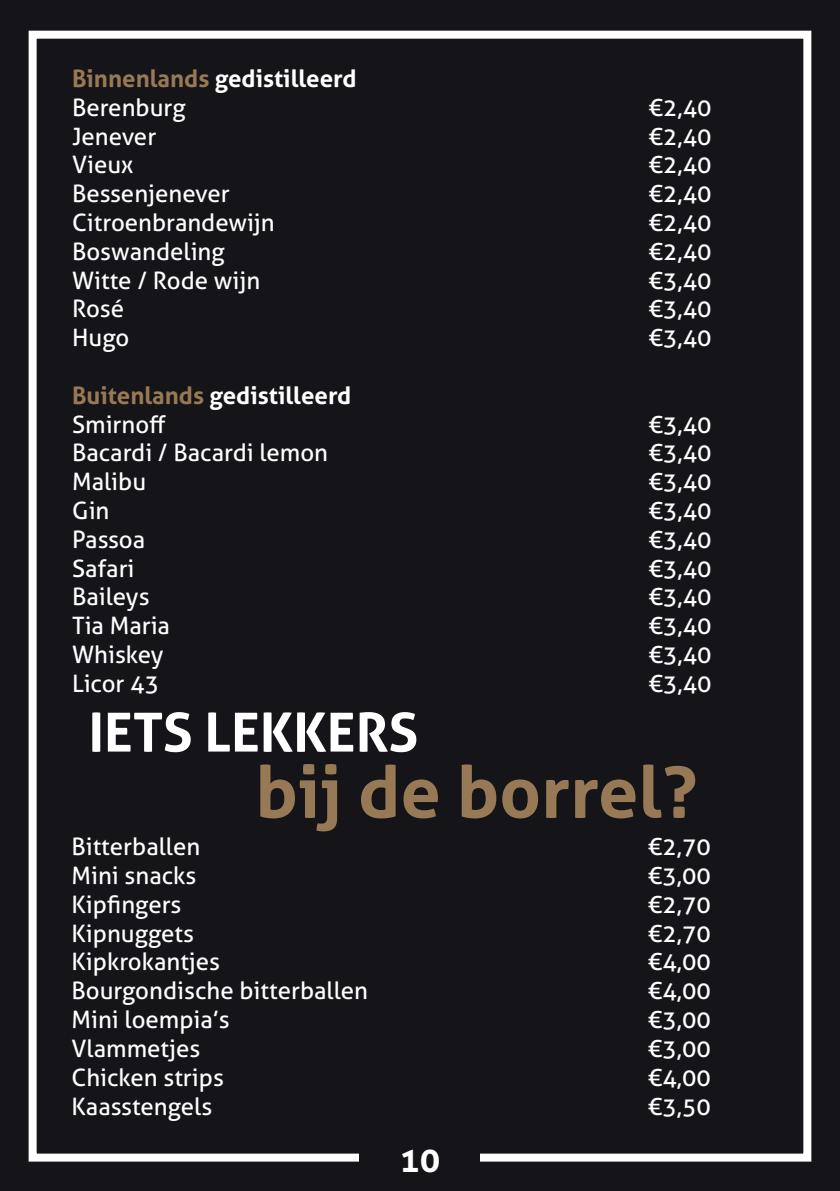
<style>
.page{position:relative;width:840px;height:1191px;background:#fff}
.page>*{position:absolute;margin:0;border:0;box-sizing:border-box;transform-origin:0 0}
.t1{font:700 72px "Aller";color:#987955}
.t2{font:700 54px "Aller";color:#fff}
.t3{font:700 34px "Aller";color:#fff}
.t4{font:24px "Aller";color:#fff}
.t5{font:700 24px/28.8px "Aller";color:#fff}
.s1{color:#987955}
.s2{font-weight:400}
</style>
<div class="page">
<div style="left:0;top:0;width:839px;height:1191px;background:#151418"></div>
<div style="left:29px;top:31px;width:781px;height:1130px;border:8px solid #fff"></div>
<div style="left:359px;top:1146px;width:121px;height:44px;background:#151418"></div>
<p class="t5" style="left:72px;top:64px;width:286px"><span class="s1">Binnenlands</span> gedistilleerd<br><span class="s2">Berenburg</span></p>
<p class="t4" style="left:648px;top:93px;width:64px">€2,40</p>
<p class="t4" style="left:72px;top:121px;width:86px">Jenever</p>
<p class="t4" style="left:648px;top:121px;width:64px">€2,40</p>
<p class="t4" style="left:72px;top:150px;width:63px">Vieux</p>
<p class="t4" style="left:648px;top:150px;width:64px">€2,40</p>
<p class="t4" style="left:72px;top:179px;width:159px">Bessenjenever</p>
<p class="t4" style="left:648px;top:179px;width:64px">€2,40</p>
<p class="t4" style="left:72px;top:208px;width:204px">Citroenbrandewijn</p>
<p class="t4" style="left:648px;top:208px;width:64px">€2,40</p>
<p class="t4" style="left:72px;top:237px;width:154px">Boswandeling</p>
<p class="t4" style="left:648px;top:237px;width:64px">€2,40</p>
<p class="t4" style="left:72px;top:265px;width:190px">Witte / Rode wijn</p>
<p class="t4" style="left:648px;top:265px;width:64px">€3,40</p>
<p class="t4" style="left:72px;top:294px;width:54px">Rosé</p>
<p class="t4" style="left:648px;top:294px;width:64px">€3,40</p>
<p class="t4" style="left:72px;top:323px;width:59px">Hugo</p>
<p class="t4" style="left:648px;top:323px;width:64px">€3,40</p>
<p class="t5" style="left:72px;top:381px;width:281px"><span class="s1">Buitenlands</span> gedistilleerd<br><span class="s2">Smirnoff</span></p>
<p class="t4" style="left:648px;top:409px;width:64px">€3,40</p>
<p class="t4" style="left:72px;top:438px;width:257px">Bacardi / Bacardi lemon</p>
<p class="t4" style="left:648px;top:438px;width:64px">€3,40</p>
<p class="t4" style="left:72px;top:467px;width:75px">Malibu</p>
<p class="t4" style="left:648px;top:467px;width:64px">€3,40</p>
<p class="t4" style="left:72px;top:496px;width:39px">Gin</p>
<p class="t4" style="left:648px;top:496px;width:64px">€3,40</p>
<p class="t4" style="left:72px;top:525px;width:75px">Passoa</p>
<p class="t4" style="left:648px;top:525px;width:64px">€3,40</p>
<p class="t4" style="left:72px;top:553px;width:64px">Safari</p>
<p class="t4" style="left:648px;top:553px;width:64px">€3,40</p>
<p class="t4" style="left:72px;top:582px;width:79px">Baileys</p>
<p class="t4" style="left:648px;top:582px;width:64px">€3,40</p>
<p class="t4" style="left:72px;top:611px;width:99px">Tia Maria</p>
<p class="t4" style="left:648px;top:611px;width:64px">€3,40</p>
<p class="t4" style="left:72px;top:640px;width:93px">Whiskey</p>
<p class="t4" style="left:648px;top:640px;width:64px">€3,40</p>
<p class="t4" style="left:72px;top:669px;width:88px">Licor 43</p>
<p class="t4" style="left:648px;top:669px;width:64px">€3,40</p>
<h2 class="t2" style="left:88px;top:699px;width:331px">IETS LEKKERS</h2>
<h1 class="t1" style="left:255px;top:747px;width:443px">bij de borrel?</h1>
<p class="t4" style="left:71px;top:832px;width:130px">Bitterballen</p>
<p class="t4" style="left:647px;top:832px;width:64px">€2,70</p>
<p class="t4" style="left:71px;top:861px;width:126px">Mini snacks</p>
<p class="t4" style="left:647px;top:861px;width:64px">€3,00</p>
<p class="t4" style="left:71px;top:889px;width:111px">Kipfingers</p>
<p class="t4" style="left:647px;top:889px;width:64px">€2,70</p>
<p class="t4" style="left:71px;top:918px;width:124px">Kipnuggets</p>
<p class="t4" style="left:647px;top:918px;width:64px">€2,70</p>
<p class="t4" style="left:71px;top:947px;width:150px">Kipkrokantjes</p>
<p class="t4" style="left:647px;top:947px;width:64px">€4,00</p>
<p class="t4" style="left:71px;top:976px;width:298px">Bourgondische bitterballen</p>
<p class="t4" style="left:647px;top:976px;width:64px">€4,00</p>
<p class="t4" style="left:71px;top:1005px;width:160px">Mini loempia’s</p>
<p class="t4" style="left:647px;top:1005px;width:64px">€3,00</p>
<p class="t4" style="left:71px;top:1033px;width:130px">Vlammetjes</p>
<p class="t4" style="left:647px;top:1033px;width:64px">€3,00</p>
<p class="t4" style="left:71px;top:1062px;width:154px">Chicken strips</p>
<p class="t4" style="left:647px;top:1062px;width:64px">€4,00</p>
<p class="t4" style="left:71px;top:1091px;width:142px">Kaasstengels</p>
<p class="t4" style="left:647px;top:1091px;width:64px">€3,50</p>
<h3 class="t3" style="left:399px;top:1138px;width:42px">10</h3>
</div>
